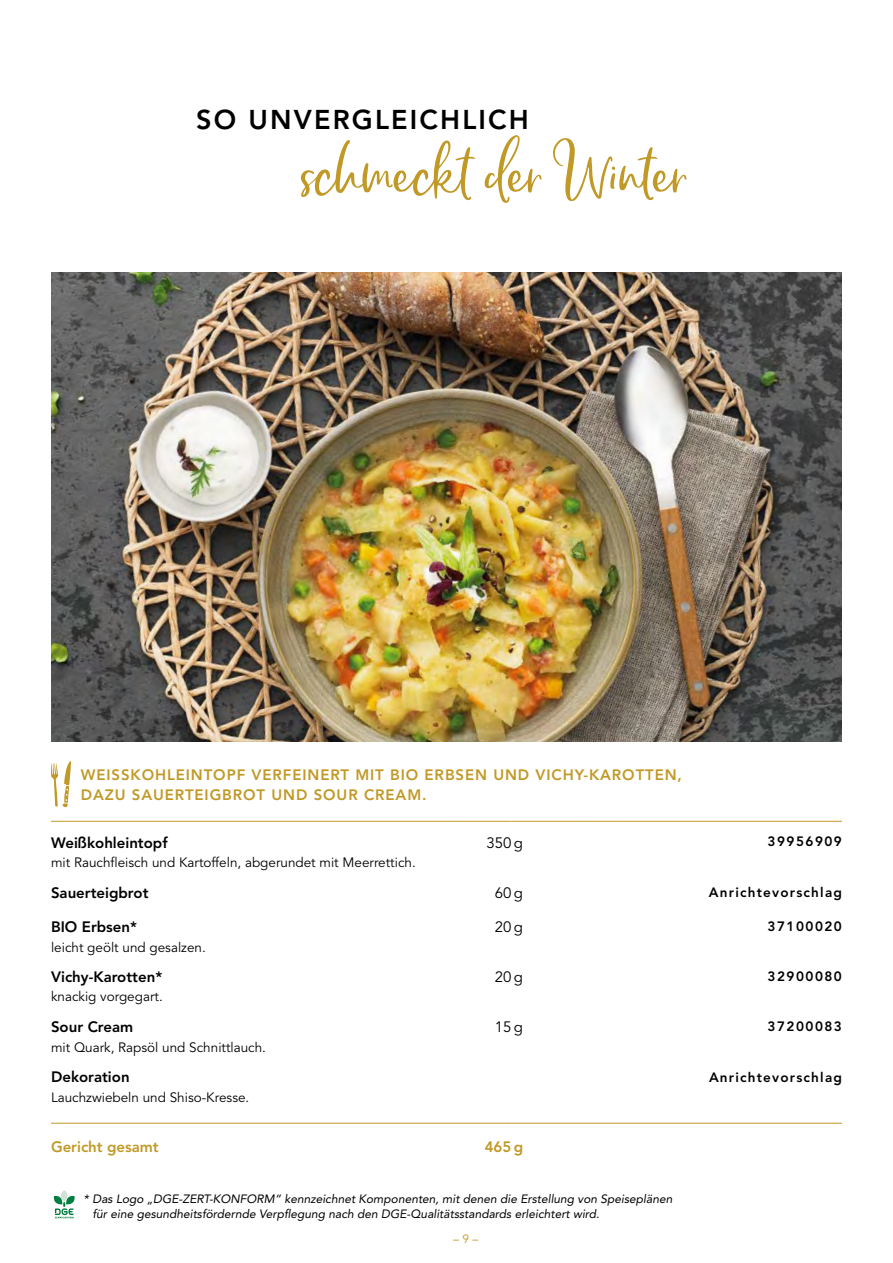
<style>
.page{position:relative;width:893px;height:1263px;background:#fff}
.page>*{position:absolute;margin:0;border:0;box-sizing:border-box;transform-origin:0 0}
.t1{font:90px "Chinup Buttercup";color:#c19926}
.t2{font:800 27px "Avenir LT Std";letter-spacing:.08em;color:#000}
.t3{font:800 15px/19.5px "Avenir LT Std";letter-spacing:.06em;color:#c19926}
.t4{font:800 15px "Avenir LT Std";color:#000}
.t5{font:15px "Avenir LT Std";color:#000}
.t6{font:800 15px "Avenir LT Std";color:#c19926}
.t7{font:13.5px "Avenir LT Std";color:#000}
.t8{font:800 13.5px "Avenir LT Std";letter-spacing:.09em;color:#000}
.t9{font:800 13.5px "Avenir LT Std";letter-spacing:.11em;color:#000}
.t10{font:italic 12px/14.4px "Avenir LT Std";color:#000}
.t11{font:12px "Avenir LT Std";color:#c19926}
</style>
<div class="page">
<svg style="left:53px;top:1190px;width:22px;height:28px"></svg>
<img style="left:51px;top:272px;width:791px;height:469px">
<hr style="left:51px;top:821px;width:412px;height:1px;background:#c19926">
<hr style="left:463px;top:821px;width:48px;height:1px;background:#c19926">
<hr style="left:511px;top:821px;width:74px;height:1px;background:#c19926">
<hr style="left:585px;top:821px;width:38px;height:1px;background:#c19926">
<hr style="left:623px;top:821px;width:47px;height:1px;background:#c19926">
<hr style="left:670px;top:821px;width:172px;height:1px;background:#c19926">
<hr style="left:51px;top:1123px;width:412px;height:1px;background:#c19926">
<hr style="left:463px;top:1123px;width:48px;height:1px;background:#c19926">
<hr style="left:511px;top:1123px;width:74px;height:1px;background:#c19926">
<hr style="left:585px;top:1123px;width:38px;height:1px;background:#c19926">
<hr style="left:623px;top:1123px;width:47px;height:1px;background:#c19926">
<hr style="left:670px;top:1123px;width:172px;height:1px;background:#c19926">
<svg style="left:51px;top:761px;width:20px;height:46px"></svg>
<h2 class="t2" style="left:196px;top:104px;width:334px">SO UNVERGLEICHLICH</h2>
<h1 class="t1" style="left:300px;top:124px;width:388px">schmeckt der Winter</h1>
<p class="t3" style="left:81px;top:765px;width:603px">WEISSKOHLEINTOPF VERFEINERT MIT BIO ERBSEN UND VICHY-KAROTTEN,<br>DAZU SAUERTEIGBROT UND SOUR CREAM.</p>
<p class="t4" style="left:51px;top:833px;width:118px">Weißkohleintopf</p>
<p class="t7" style="left:51px;top:854px;width:366px">mit Rauchfleisch und Kartoffeln, abgerundet mit Meerrettich.</p>
<p class="t5" style="left:486px;top:834px;width:38px">350 g</p>
<p class="t9" style="left:768px;top:834px;width:76px">39956909</p>
<p class="t4" style="left:51px;top:883px;width:99px">Sauerteigbrot</p>
<p class="t5" style="left:495px;top:884px;width:30px">60 g</p>
<p class="t8" style="left:709px;top:885px;width:134px">Anrichtevorschlag</p>
<p class="t4" style="left:51px;top:918px;width:88px">BIO Erbsen*</p>
<p class="t7" style="left:51px;top:939px;width:156px">leicht geölt und gesalzen.</p>
<p class="t5" style="left:495px;top:918px;width:30px">20 g</p>
<p class="t9" style="left:768px;top:918px;width:76px">37100020</p>
<p class="t4" style="left:51px;top:968px;width:113px">Vichy-Karotten*</p>
<p class="t7" style="left:51px;top:989px;width:113px">knackig vorgegart.</p>
<p class="t5" style="left:495px;top:968px;width:30px">20 g</p>
<p class="t9" style="left:768px;top:968px;width:76px">32900080</p>
<p class="t4" style="left:51px;top:1018px;width:84px">Sour Cream</p>
<p class="t7" style="left:51px;top:1039px;width:217px">mit Quark, Rapsöl und Schnittlauch.</p>
<p class="t5" style="left:495px;top:1018px;width:30px">15g</p>
<p class="t9" style="left:768px;top:1018px;width:76px">37200083</p>
<p class="t4" style="left:51px;top:1068px;width:80px">Dekoration</p>
<p class="t7" style="left:51px;top:1089px;width:200px">Lauchzwiebeln und Shiso-Kresse.</p>
<p class="t8" style="left:709px;top:1069px;width:134px">Anrichtevorschlag</p>
<p class="t6" style="left:51px;top:1137px;width:109px">Gericht gesamt</p>
<p class="t3" style="left:485px;top:1136px;width:40px">465 g</p>
<p class="t10" style="left:92px;top:1192px;width:581px;text-indent:-9px">* Das Logo „DGE-ZERT-KONFORM“ kennzeichnet Komponenten, mit denen die Erstellung von Speiseplänen für eine gesundheitsfördernde Verpflegung nach den DGE-Qualitätsstandards erleichtert wird.</p>
<p class="t11" style="left:453px;top:1232px;width:27px">– 9 –</p>
</div>
